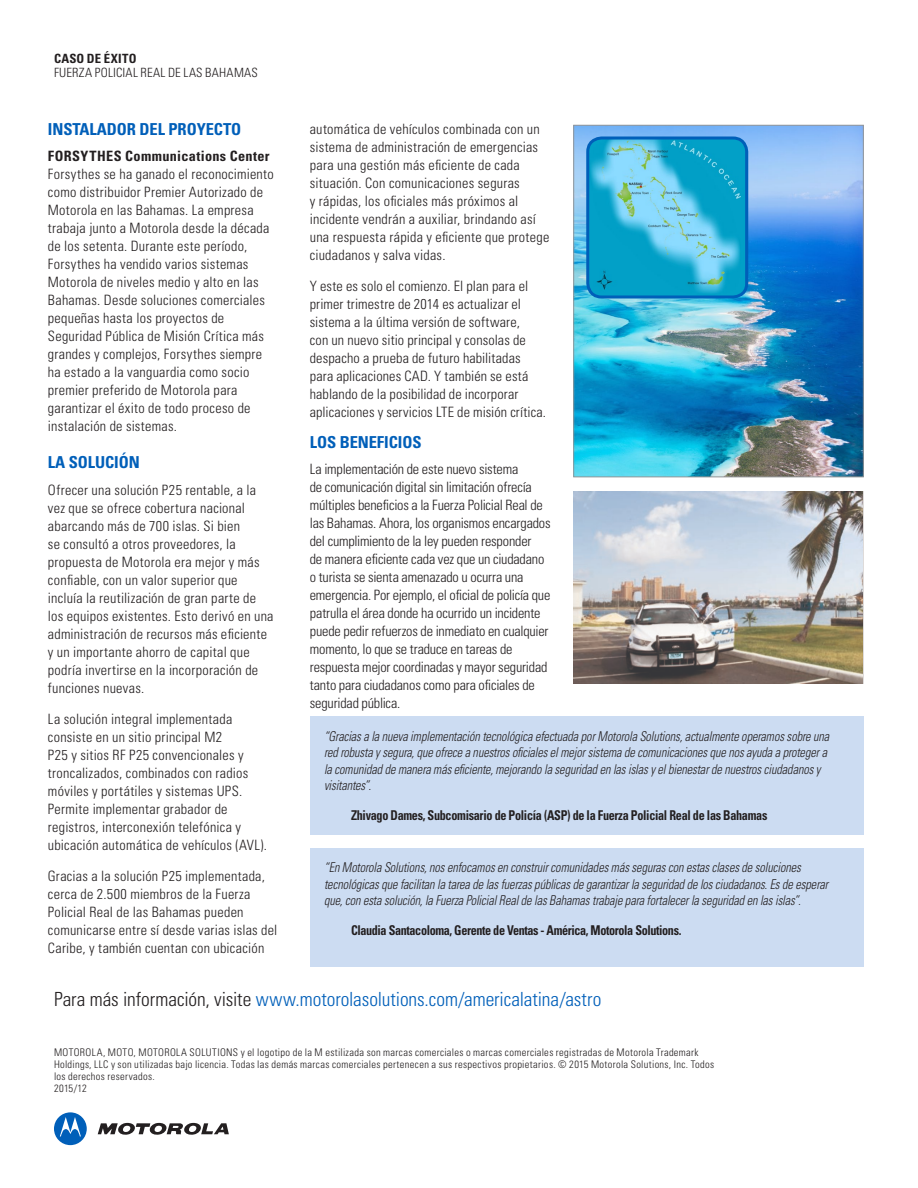
<style>
.page{position:relative;width:918px;height:1188px;background:#fff}
.page>*{position:absolute;margin:0;border:0;box-sizing:border-box;transform-origin:0 0}
.Body_copy{font:300 condensed 19.5px "Univers LT Std";color:#005fb9}
.Body_copy-2{font:700 condensed 16.5px "Univers LT Std";letter-spacing:-.005em;color:#005fb9}
.Body_copy-3{font:300 condensed 14.25px/18px "Univers LT Std";letter-spacing:.015em;color:#231f20}
.Body_copy-4{font:300 condensed 14.25px/18px "Univers LT Std";letter-spacing:-.015em;color:#231f20}
.Body_copy-5{font:italic 300 condensed 13.5px/16.5px "Univers";letter-spacing:-.005em;color:#231f20;scale:.9 1}
.Body_copy-6{font:700 condensed 13.5px "Univers LT Std";letter-spacing:-.025em;color:#231f20;scale:.9 1}
.t1{font:300 condensed 12.75px "Univers LT Std";letter-spacing:.02em;color:#231f20}
.t2{font:700 condensed 12.75px "Univers LT Std";letter-spacing:.02em;color:#231f20}
.t3{font:300 condensed 10.5px/12px "Univers LT Std";letter-spacing:.03em;color:#231f20}
.s1{font-weight:700}
.s2{color:#231f20}
</style>
<div class="page">
<img style="left:575px;top:127px;width:287px;height:348px">
<div style="left:573px;top:125px;width:291px;height:352px;border:1px solid #949698"></div>
<img style="left:574px;top:491px;width:288px;height:193px">
<svg style="left:98px;top:1123px;width:131px;height:12px"></svg>
<div style="left:54px;top:1112px;width:33px;height:33px;background:#005fb9;border-radius:50%"></div>
<svg style="left:60px;top:1117px;width:21px;height:19px"></svg>
<div style="left:311px;top:716px;width:553px;height:119px;background:#ccdcf2"></div>
<div style="left:311px;top:848px;width:553px;height:119px;background:#ccdcf2"></div>
<img style="left:588px;top:138px;width:158px;height:159px">
<div style="left:586px;top:136px;width:162px;height:162px;border:3px solid #005fb9;border-radius:14px"></div>
<p class="t2" style="left:54px;top:51px;width:84px">CASO DE ÉXITO</p>
<p class="t1" style="left:54px;top:65px;width:205px">FUERZA POLICIAL REAL DE LAS BAHAMAS</p>
<p class="Body_copy-2" style="left:48px;top:119px;width:195px">INSTALADOR DEL PROYECTO</p>
<p class="Body_copy-3" style="left:48px;top:147px;width:227px"><span class="s1">FORSYTHES Communications Center </span>Forsythes se ha ganado el reconocimiento como distribuidor Premier Autorizado de Motorola en las Bahamas. La empresa trabaja junto a Motorola desde la década de los setenta. Durante este período, Forsythes ha vendido varios sistemas Motorola de niveles medio y alto en las Bahamas. Desde soluciones comerciales pequeñas hasta los proyectos de Seguridad Pública de Misión Crítica más grandes y complejos, Forsythes siempre ha estado a la vanguardia como socio premier preferido de Motorola para garantizar el éxito de todo proceso de instalación de sistemas.</p>
<p class="Body_copy-2" style="left:48px;top:452px;width:93px">LA SOLUCIÓN</p>
<p class="Body_copy-3" style="left:48px;top:481px;width:227px">Ofrecer una solución P25 rentable, a la vez que se ofrece cobertura nacional abarcando más de 700 islas. Si bien<br>se consultó a otros proveedores, la propuesta de Motorola era mejor y más confiable, con un valor superior que incluía la reutilización de gran parte de los equipos existentes. Esto derivó en una administración de recursos más eficiente y un importante ahorro de capital que podría invertirse en la incorporación de funciones nuevas.</p>
<p class="Body_copy-3" style="left:48px;top:710px;width:221px">La solución integral implementada consiste en un sitio principal M2<br>P25 y sitios RF P25 convencionales y troncalizados, combinados con radios móviles y portátiles y sistemas UPS.<br>Permite implementar grabador de registros, interconexión telefónica y ubicación automática de vehículos (AVL).</p>
<p class="Body_copy-3" style="left:48px;top:867px;width:231px">Gracias a la solución P25 implementada, cerca de 2.500 miembros de la Fuerza Policial Real de las Bahamas pueden comunicarse entre sí desde varias islas del Caribe, y también cuentan con ubicación</p>
<p class="Body_copy-5" style="left:324px;top:859px;width:562px">“En Motorola Solutions, nos enfocamos en construir comunidades más seguras con estas clases de soluciones tecnológicas que facilitan la tarea de las fuerzas públicas de garantizar la seguridad de los ciudadanos. Es de esperar que, con esta solución, la Fuerza Policial Real de las Bahamas trabaje para fortalecer la seguridad en las islas”.</p>
<p class="Body_copy-3" style="left:310px;top:120px;width:241px">automática de vehículos combinada con un sistema de administración de emergencias para una gestión más eficiente de cada situación. Con comunicaciones seguras<br>y rápidas, los oficiales más próximos al incidente vendrán a auxiliar, brindando así una respuesta rápida y eficiente que protege ciudadanos y salva vidas.</p>
<p class="Body_copy-3" style="left:310px;top:277px;width:238px">Y este es solo el comienzo. El plan para el primer trimestre de 2014 es actualizar el sistema a la última versión de software,<br>con un nuevo sitio principal y consolas de despacho a prueba de futuro habilitadas para aplicaciones CAD. Y también se está hablando de la posibilidad de incorporar aplicaciones y servicios LTE de misión crítica.</p>
<p class="Body_copy-2" style="left:310px;top:432px;width:113px">LOS BENEFICIOS</p>
<p class="Body_copy-4" style="left:310px;top:460px;width:242px">La implementación de este nuevo sistema<br>de comunicación digital sin limitación ofrecía múltiples beneficios a la Fuerza Policial Real de las Bahamas. Ahora, los organismos encargados del cumplimiento de la ley pueden responder<br>de manera eficiente cada vez que un ciudadano o turista se sienta amenazado u ocurra una emergencia. Por ejemplo, el oficial de policía que patrulla el área donde ha ocurrido un incidente puede pedir refuerzos de inmediato en cualquier momento, lo que se traduce en tareas de respuesta mejor coordinadas y mayor seguridad tanto para ciudadanos como para oficiales de seguridad pública.</p>
<p class="Body_copy-5" style="left:324px;top:728px;width:563px">“Gracias a la nueva implementación tecnológica efectuada por Motorola Solutions, actualmente operamos sobre una red robusta y segura, que ofrece a nuestros oficiales el mejor sistema de comunicaciones que nos ayuda a proteger a la comunidad de manera más eficiente, mejorando la seguridad en las islas y el bienestar de nuestros ciudadanos y visitantes”.</p>
<p class="Body_copy-6" style="left:351px;top:807px;width:464px">Zhivago Dames, Subcomisario de Policía (ASP) de la Fuerza Policial Real de las Bahamas</p>
<p class="Body_copy-6" style="left:351px;top:922px;width:369px">Claudia Santacoloma, Gerente de Ventas - América, Motorola Solutions.</p>
<p class="Body_copy" style="left:54px;top:987px;width:549px"><span class="s2">Para más información, visite</span> www.motorolasolutions.com/americalatina/astro</p>
<p class="t3" style="left:54px;top:1046px;width:662px">MOTOROLA, MOTO, MOTOROLA SOLUTIONS y el logotipo de la M estilizada son marcas comerciales o marcas comerciales registradas de Motorola Trademark<br>Holdings, LLC y son utilizadas bajo licencia. Todas las demás marcas comerciales pertenecen a sus respectivos propietarios. © 2015 Motorola Solutions, Inc. Todos los derechos reservados.</p>
<p class="t3" style="left:54px;top:1082px;width:34px">2015/12</p>
</div>
